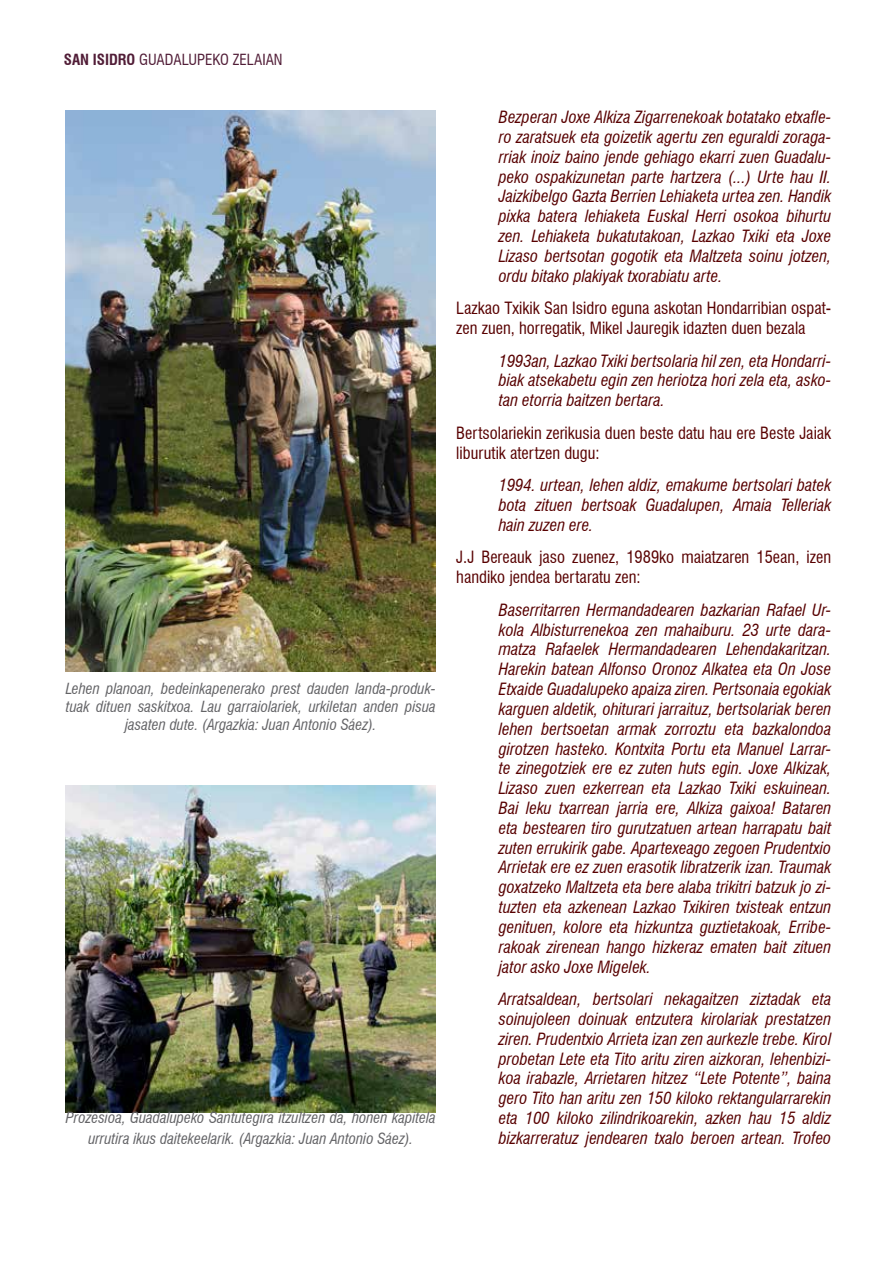
<style>
.page{position:relative;width:893px;height:1263px;background:#fff}
.page>*{position:absolute;margin:0;border:0;box-sizing:border-box;transform-origin:0 0}
.t1{font:italic condensed 16.5px/19.8px "Swiss 721 BT";color:#580000;text-align:justify}
.t2{font:condensed 16.5px/19.8px "Swiss 721 BT";color:#580000}
.t3{font:italic condensed 15px/18px "Swiss 721 BT";color:#636366;text-align:center}
.t4{font:condensed 15px "Swiss 721 BT";color:#511d37}
.s1{font-weight:700}
</style>
<div class="page">
<img style="left:66px;top:786px;width:370px;height:326px">
<img style="left:66px;top:111px;width:370px;height:561px">
<p class="t4" style="left:64px;top:51px;width:220px"><span class="s1">SAN ISIDRO</span> GUADALUPEKO ZELAIAN</p>
<p class="t3" style="left:66px;top:679px;width:371px">Lehen planoan, bedeinkapenerako prest dauden landa-produk&shy;tuak dituen saskitxoa. Lau garraiolariek, urkiletan anden pisua jasaten dute. (Argazkia: Juan Antonio Sáez).</p>
<p class="t3" style="left:66px;top:1108px;width:371px;line-height:20.5px">Prozesioa, Guadalupeko Santutegira itzultzen da, honen kapitela urrutira ikus daitekeelarik. (Argazkia: Juan Antonio Sáez).</p>
<p class="t1" style="left:499px;top:107px;width:334px">Bezperan Joxe Alkiza Zigarrenekoak botatako etxafle&shy;ro zaratsuek eta goizetik agertu zen eguraldi zoraga&shy;rriak inoiz baino jende gehiago ekarri zuen Guadalu&shy;peko ospakizunetan parte hartzera (...) Urte hau II.<br>Jaizkibelgo Gazta Berrien Lehiaketa urtea zen. Handik pixka batera lehiaketa Euskal Herri osokoa bihurtu zen. Lehiaketa bukatutakoan, Lazkao Txiki eta Joxe Lizaso bertsotan gogotik eta Maltzeta soinu jotzen, ordu bitako plakiyak txorabiatu arte.</p>
<p class="t2" style="left:456px;top:298px;width:377px">Lazkao Txikik San Isidro eguna askotan Hondarribian ospat&shy;zen zuen, horregatik, Mikel Jauregik idazten duen bezala</p>
<p class="t1" style="left:499px;top:351px;width:334px">1993an, Lazkao Txiki bertsolaria hil zen, eta Hondarri&shy;biak atsekabetu egin zen heriotza hori zela eta, asko&shy;tan etorria baitzen bertara.</p>
<p class="t2" style="left:456px;top:423px;width:377px">Bertsolariekin zerikusia duen beste datu hau ere Beste Jaiak liburutik atertzen dugu:</p>
<p class="t1" style="left:499px;top:475px;width:334px">1994. urtean, lehen aldiz, emakume bertsolari batek bota zituen bertsoak Guadalupen, Amaia Telleriak hain zuzen ere.</p>
<p class="t2" style="left:456px;top:547px;width:377px">J.J Bereauk jaso zuenez, 1989ko maiatzaren 15ean, izen handiko jendea bertaratu zen:</p>
<p class="t1" style="left:499px;top:600px;width:334px">Baserritarren Hermandadearen bazkarian Rafael Ur&shy;kola Albisturrenekoa zen mahaiburu. 23 urte dara&shy;matza Rafaelek Hermandadearen Lehendakaritzan.<br>Harekin batean Alfonso Oronoz Alkatea eta On Jose Etxaide Guadalupeko apaiza ziren. Pertsonaia egokiak karguen aldetik, ohiturari jarraituz, bertsolariak beren lehen bertsoetan armak zorroztu eta bazkalondoa girotzen hasteko. Kontxita Portu eta Manuel Larrar&shy;te zinegotziek ere ez zuten huts egin. Joxe Alkizak, Lizaso zuen ezkerrean eta Lazkao Txiki eskuinean.<br>Bai leku txarrean jarria ere, Alkiza gaixoa! Bataren eta bestearen tiro gurutzatuen artean harrapatu bait zuten errukirik gabe. Apartexeago zegoen Prudentxio Arrietak ere ez zuen erasotik libratzerik izan. Traumak goxatzeko Maltzeta eta bere alaba trikitri batzuk jo zi&shy;tuzten eta azkenean Lazkao Txikiren txisteak entzun genituen, kolore eta hizkuntza guztietakoak, Erribe&shy;rakoak zirenean hango hizkeraz ematen bait zituen jator asko Joxe Migelek.</p>
<p class="t1" style="left:499px;top:989px;width:334px">Arratsaldean, bertsolari nekagaitzen ziztadak eta soinujoleen doinuak entzutera kirolariak prestatzen ziren. Prudentxio Arrieta izan zen aurkezle trebe. Kirol probetan Lete eta Tito aritu ziren aizkoran, lehenbizi&shy;koa irabazle, Arrietaren hitzez “Lete Potente”, baina gero Tito han aritu zen 150 kiloko rektangularrarekin eta 100 kiloko zilindrikoarekin, azken hau 15 aldiz bizkarreratuz jendearen txalo beroen artean. Trofeo</p>
</div>
